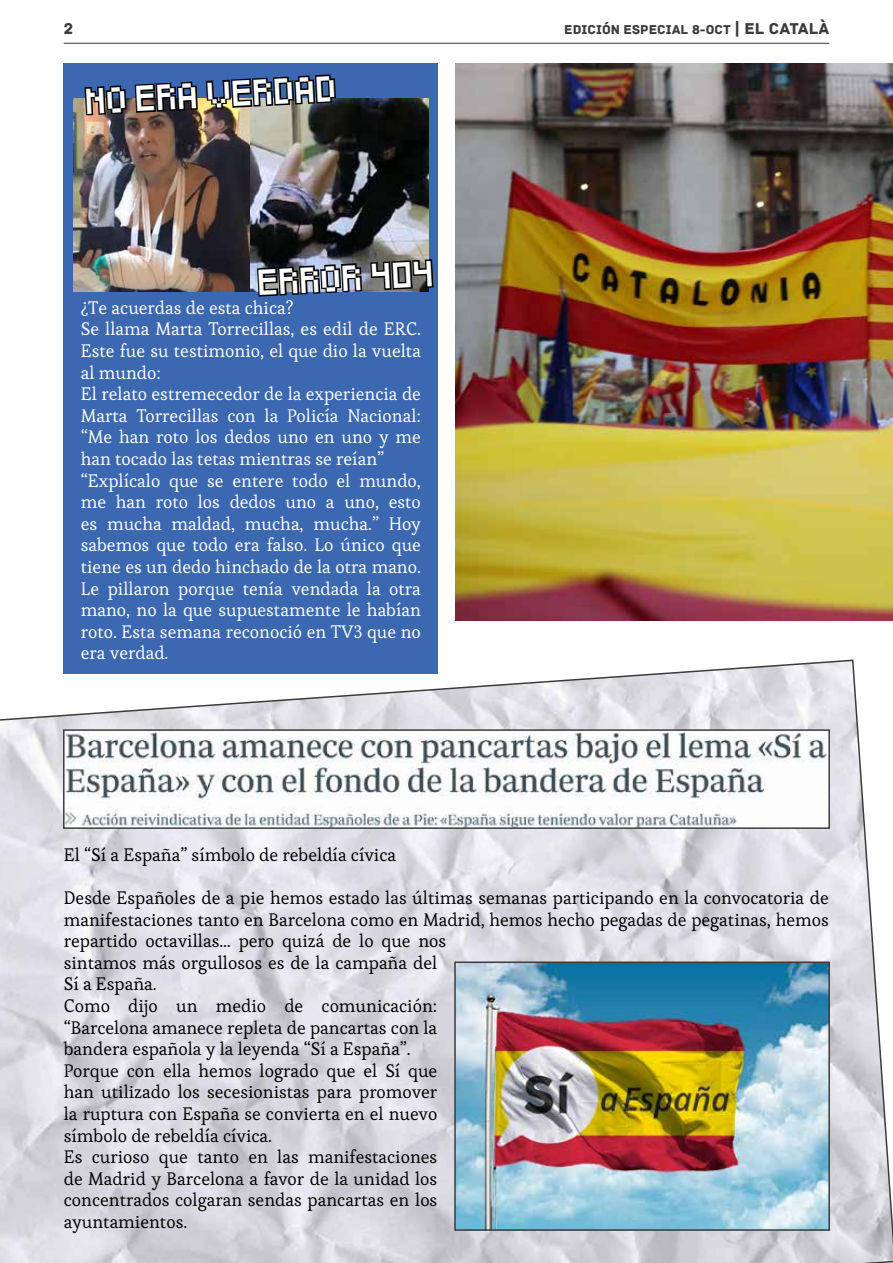
<style>
.page{position:relative;width:893px;height:1263px;background:#fff}
.page>*{position:absolute;margin:0;border:0;box-sizing:border-box;transform-origin:0 0}
.t1{font:21px "Pixeled";color:#fff}
.t2{font:18px/21.6px "Esteban";color:#000}
.t3{font:18px/21.6px "Esteban";color:#fff}
.t4{font:16.5px "Archive";color:#3c3c3b}
.t5{font:13.5px "Archive";color:#3c3c3b}
.s1{font-size:16.5px}
</style>
<div class="page">
<hr style="left:64px;top:43px;width:765px;height:1px;background:#3c3c3b">
<svg style="left:0;top:659px;width:893px;height:604px;background:#dedde3"></svg>
<div style="left:64px;top:64px;width:374px;height:610px;background:#3b68b0"></div>
<img style="left:455px;top:64px;width:438px;height:557px">
<img style="left:74px;top:99px;width:354px;height:192px">
<svg style="left:256px;top:258px;width:178px;height:39px;background:#404754"></svg>
<img style="left:83px;top:74px;width:254px;height:43px">
<img style="left:66px;top:732px;width:761px;height:94px">
<div style="left:63px;top:729px;width:767px;height:100px;border:2px solid #3c3c3b"></div>
<img style="left:457px;top:964px;width:370px;height:264px">
<div style="left:454px;top:961px;width:376px;height:270px;border:2px solid #3c3c3b"></div>
<p class="t4" style="left:64px;top:18px;width:11px">2</p>
<p class="t5" style="left:564px;top:21px;width:266px">EDICIÓN ESPECIAL 8-OCT <span class="s1">| EL CATALÀ</span></p>
<p class="t1" style="left:86px;top:94px;width:253px;rotate:-3deg">NO ERA VERDAD</p>
<p class="t1" style="left:259px;top:275px;width:178px;rotate:-3deg">ERROR 404</p>
<p class="t3" style="left:81px;top:297px;width:342px">¿Te acuerdas de esta chica?<br>Se llama Marta Torrecillas, es edil de ERC.<br>Este fue su testimonio, el que dio la vuelta al mundo:<br>El relato estremecedor de la experiencia de Marta Torrecillas con la Policía Nacional: “Me han roto los dedos uno en uno y me han tocado las tetas mientras se reían” “Explícalo que se entere todo el mundo, me han roto los dedos uno a uno, esto es mucha maldad, mucha, mucha.” Hoy sabemos que todo era falso. Lo único que tiene es un dedo hinchado de la otra mano.<br>Le pillaron porque tenía vendada la otra mano, no la que supuestamente le habían roto. Esta semana reconoció en TV3 que no era verdad.</p>
<p class="t2" style="left:64px;top:844px;width:334px">El “Sí a España” símbolo de rebeldía cívica</p>
<p class="t2" style="left:64px;top:887px;width:766px">Desde Españoles de a pie hemos estado las últimas semanas participando en la convocatoria de manifestaciones tanto en Barcelona como en Madrid, hemos hecho pegadas de pegatinas, hemos repartido octavillas… pero quizá de lo que nos<br>sintamos más orgullosos es de la campaña del<br>Sí a España.<br>Como dijo un medio de comunicación:<br>“Barcelona amanece repleta de pancartas con la<br>bandera española y la leyenda “Sí a España”.<br>Porque con ella hemos logrado que el Sí que<br>han utilizado los secesionistas para promover<br>la ruptura con España se convierta en el nuevo<br>símbolo de rebeldía cívica.<br>Es curioso que tanto en las manifestaciones<br>de Madrid y Barcelona a favor de la unidad los<br>concentrados colgaran sendas pancartas en los<br>ayuntamientos.</p>
</div>
